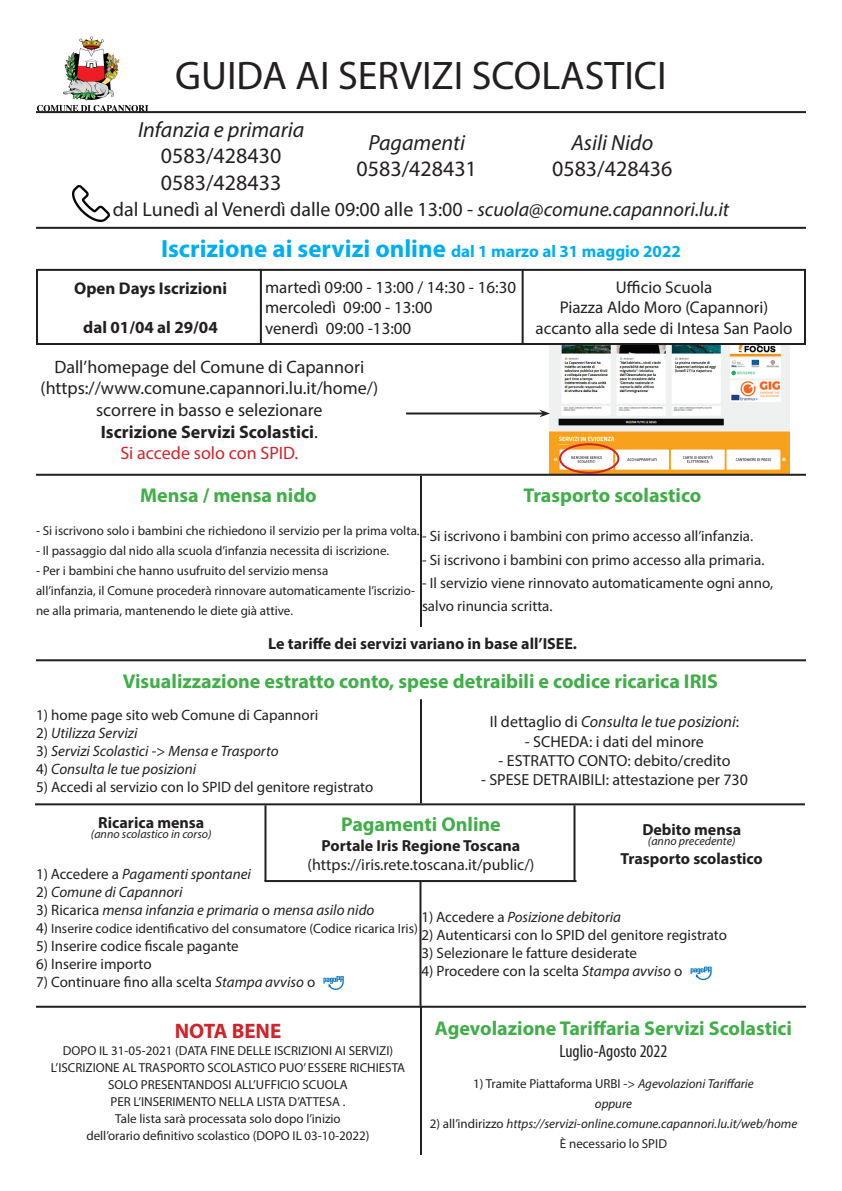
<style>
.page{position:relative;width:842px;height:1191px;background:#fff}
.page>*{position:absolute;margin:0;border:0;box-sizing:border-box;transform-origin:0 0}
.t1{font:40px "Myriad Pro";color:#231f20}
.t2{font:700 25px "Myriad Pro";color:#00aeef}
.t3{font:22px/26.4px "Myriad Pro";color:#231f20}
.t4{font:italic 22px "Myriad Pro";color:#231f20}
.t5{font:700 21px "Myriad Pro";color:#d1232a}
.t6{font:700 20px "Myriad Pro";color:#40ae49}
.t7{font:20px "Myriad Pro";color:#231f20}
.t8{font:18px/21.6px "Myriad Pro";color:#231f20;text-align:center}
.t9{font:condensed 18px "Myriad Pro";color:#231f20}
.t10{font:17px/20.4px "Myriad Pro";color:#231f20}
.t11{font:700 17px "Myriad Pro";color:#231f20}
.t12{font:16px "Myriad Pro";color:#231f20}
.t13{font:700 16px "Myriad Pro";color:#231f20}
.t14{font:italic 16px "Myriad Pro";color:#231f20}
.t15{font:15px/23px "Myriad Pro";color:#231f20}
.t16{font:italic 15px "Myriad Pro";color:#231f20}
.t17{font:13.5px "Myriad Pro";color:#231f20}
.t18{font:13px/17px "Myriad Pro";color:#231f20;text-align:center}
.t19{font:italic 13px/20px "Myriad Pro";color:#231f20;text-align:center}
.t20{font:italic 12px "Myriad Pro";color:#231f20}
.s1{font-style:italic}
.s2{font-size:17px}
.s3{font-weight:700}
.s4{color:#d1232a}
.s5{font-style:normal}
.s6{font-size:15px}
</style>
<div class="page">
<img style="left:37px;top:36px;width:112px;height:75px">
<img style="left:323px;top:975px;width:21px;height:15px">
<img style="left:690px;top:966px;width:22px;height:15px">
<img style="left:550px;top:345px;width:240px;height:129px">
<div style="left:559px;top:443px;width:60px;height:31px;border:2px solid #d1232a;border-radius:50%"></div>
<hr style="left:406px;top:412px;width:137px;height:2px;background:#231f20">
<svg style="left:539px;top:409px;width:11px;height:8px"></svg>
<img style="left:73px;top:186px;width:36px;height:36px">
<hr style="left:36px;top:227px;width:770px;height:2px;background:#231f20">
<hr style="left:36px;top:659px;width:770px;height:2px;background:#231f20">
<hr style="left:35px;top:803px;width:770px;height:2px;background:#231f20">
<hr style="left:36px;top:1005px;width:770px;height:2px;background:#231f20">
<hr style="left:36px;top:474px;width:770px;height:2px;background:#231f20">
<hr style="left:36px;top:111px;width:770px;height:2px;background:#231f20">
<hr style="left:420px;top:1005px;width:2px;height:150px;background:#231f20">
<hr style="left:420px;top:476px;width:2px;height:151px;background:#231f20">
<hr style="left:420px;top:699px;width:2px;height:104px;background:#231f20">
<div style="left:36px;top:269px;width:770px;height:76px;border:2px solid #231f20"></div>
<hr style="left:419px;top:881px;width:2px;height:124px;background:#231f20">
<hr style="left:260px;top:269px;width:2px;height:75px;background:#231f20">
<hr style="left:522px;top:269px;width:2px;height:76px;background:#231f20">
<hr style="left:264px;top:805px;width:2px;height:76px;background:#231f20">
<hr style="left:573px;top:805px;width:2px;height:76px;background:#231f20">
<hr style="left:264px;top:880px;width:312px;height:2px;background:#231f20">
<h1 class="t1" style="left:175px;top:50px;width:493px">GUIDA AI SERVIZI SCOLASTICI</h1>
<h3 class="t4" style="left:138px;top:116px;width:168px">Infanzia e primaria</h3>
<h3 class="t3" style="left:161px;top:142px;width:122px">0583/428430<br>0583/428433</h3>
<h3 class="t4" style="left:368px;top:129px;width:98px">Pagamenti</h3>
<h3 class="t3" style="left:356px;top:155px;width:122px">0583/428431</h3>
<h3 class="t4" style="left:571px;top:129px;width:83px">Asili Nido</h3>
<h3 class="t3" style="left:552px;top:155px;width:122px">0583/428436</h3>
<h3 class="t7" style="left:113px;top:197px;width:618px">dal Lunedì al Venerdì dalle 09:00 alle 13:00 - <span class="s1">scuola@comune.capannori.lu.it</span></h3>
<h2 class="t2" style="left:161px;top:233px;width:521px">Iscrizione ai servizi online <span class="s2">dal 1 marzo al 31 maggio 2022</span></h2>
<h3 class="t11" style="left:74px;top:277px;width:154px">Open Days Iscrizioni</h3>
<h3 class="t10" style="left:265px;top:277px;width:253px">martedì 09:00 - 13:00 / 14:30 - 16:30 mercoledì 09:00 - 13:00</h3>
<h3 class="t11" style="left:83px;top:316px;width:136px">dal 01/04 al 29/04</h3>
<h3 class="t10" style="left:265px;top:317px;width:148px">venerdì 09:00 -13:00</h3>
<h3 class="t8" style="left:41px;top:355px;width:339px">Dall’homepage del Comune di Capannori (https://www.comune.capannori.lu.it/home/) scorrere in basso e selezionare<br><span class="s3">Iscrizione Servizi Scolastici</span>.<br><span class="s4">Si accede solo con SPID.</span></h3>
<h3 class="t10" style="left:536px;top:277px;width:258px;text-align:center">Ufficio Scuola<br>Piazza Aldo Moro (Capannori) accanto alla sede di Intesa San Paolo</h3>
<h3 class="t6" style="left:140px;top:482px;width:178px">Mensa / mensa nido</h3>
<h3 class="t6" style="left:524px;top:482px;width:179px">Trasporto scolastico</h3>
<p class="t18" style="left:36px;top:522px;width:385px">- Si iscrivono solo i bambini che richiedono il servizio per la prima volta.</p>
<p class="t18" style="left:36px;top:542px;width:355px">- Il passaggio dal nido alla scuola d’infanzia necessita di iscrizione.</p>
<p class="t18" style="left:36px;top:560px;width:380px;line-height:20px;text-align:left">- Per i bambini che hanno usufruito del servizio mensa<br>all’infanzia, il Comune procederà rinnovare automaticamente l’iscrizio&shy;ne alla primaria, mantenendo le diete già attive.</p>
<p class="t15" style="left:422px;top:525px;width:333px">- Si iscrivono i bambini con primo accesso all’infanzia.</p>
<p class="t15" style="left:422px;top:548px;width:344px">- Si iscrivono i bambini con primo accesso alla primaria.</p>
<p class="t15" style="left:422px;top:571px;width:353px">- Il servizio viene rinnovato automaticamente ogni anno, salvo rinuncia scritta.</p>
<p class="t13" style="left:268px;top:633px;width:310px">Le tariffe dei servizi variano in base all’ISEE.</p>
<h3 class="t6" style="left:123px;top:668px;width:596px">Visualizzazione estratto conto, spese detraibili e codice ricarica IRIS</h3>
<p class="t15" style="left:36px;top:703px;width:284px">1) home page sito web Comune di Capannori</p>
<p class="t16" style="left:36px;top:723px;width:103px"><span class="s5">2)</span> Utilizza Servizi</p>
<p class="t16" style="left:36px;top:741px;width:244px"><span class="s5">3)</span> Servizi Scolastici <span class="s5">-&gt;</span> Mensa e Trasporto</p>
<p class="t16" style="left:36px;top:759px;width:162px"><span class="s5">4)</span> Consulta le tue posizioni</p>
<p class="t15" style="left:36px;top:775px;width:339px">5) Accedi al servizio con lo SPID del genitore registrato</p>
<p class="t14" style="left:490px;top:712px;width:251px"><span class="s5">Il dettaglio di</span> Consulta le tue posizioni<span class="s5">:</span></p>
<p class="t12" style="left:525px;top:731px;width:180px">- SCHEDA: i dati del minore</p>
<p class="t12" style="left:498px;top:750px;width:233px">- ESTRATTO CONTO: debito/credito</p>
<p class="t12" style="left:481px;top:770px;width:268px">- SPESE DETRAIBILI: attestazione per 730</p>
<p class="t13" style="left:98px;top:812px;width:108px">Ricarica mensa</p>
<p class="t20" style="left:91px;top:826px;width:122px">(anno scolastico in corso)</p>
<h3 class="t6" style="left:341px;top:811px;width:161px">Pagamenti Online</h3>
<p class="t13" style="left:322px;top:835px;width:200px">Portale Iris Regione Toscana</p>
<p class="t12" style="left:308px;top:854px;width:228px">(https://iris.rete.toscana.it/public/)</p>
<p class="t13" style="left:642px;top:819px;width:100px">Debito mensa</p>
<p class="t20" style="left:648px;top:833px;width:89px">(anno precedente)</p>
<p class="t13" style="left:621px;top:848px;width:144px">Trasporto scolastico</p>
<p class="t16" style="left:36px;top:864px;width:217px"><span class="s5">1) Accedere a</span> Pagamenti spontanei</p>
<p class="t16" style="left:36px;top:882px;width:148px"><span class="s5">2)</span> Comune di Capannori</p>
<p class="t16" style="left:36px;top:900px;width:340px"><span class="s5">3) Ricarica</span> mensa infanzia e primaria <span class="s5">o</span> mensa asilo nido</p>
<p class="t17" style="left:36px;top:920px;width:383px"><span class="s6">4)</span> Inserire codice identificativo del consumatore (Codice ricarica Iris)</p>
<p class="t15" style="left:36px;top:934px;width:204px">5) Inserire codice fiscale pagante</p>
<p class="t15" style="left:36px;top:952px;width:117px">6) Inserire importo</p>
<p class="t15" style="left:36px;top:970px;width:281px">7) Continuare fino alla scelta <span class="s1">Stampa avviso</span> o</p>
<p class="t16" style="left:421px;top:907px;width:201px"><span class="s5">1) Accedere a</span> Posizione debitoria</p>
<p class="t15" style="left:421px;top:923px;width:307px">2) Autenticarsi con lo SPID del genitore registrato</p>
<p class="t15" style="left:421px;top:941px;width:217px">3) Selezionare le fatture desiderate</p>
<p class="t15" style="left:421px;top:959px;width:262px">4) Procedere con la scelta <span class="s1">Stampa avviso</span> o</p>
<h3 class="t5" style="left:175px;top:1017px;width:108px">NOTA BENE</h3>
<p class="t18" style="left:51px;top:1042px;width:356px">DOPO IL 31-05-2021 (DATA FINE DELLE ISCRIZIONI AI SERVIZI)<br>L’ISCRIZIONE AL TRASPORTO SCOLASTICO PUO’ ESSERE RICHIESTA SOLO PRESENTANDOSI ALL’UFFICIO SCUOLA<br>PER L’INSERIMENTO NELLA LISTA D’ATTESA .<br>Tale lista sarà processata solo dopo l’inizio<br>dell’orario definitivo scolastico (DOPO IL 03-10-2022)</p>
<h3 class="t6" style="left:435px;top:1015px;width:359px">Agevolazione Tariffaria Servizi Scolastici</h3>
<h3 class="t9" style="left:559px;top:1040px;width:109px">Luglio-Agosto 2022</h3>
<p class="t19" style="left:473px;top:1073px;width:282px"><span class="s5">1) Tramite Piattaforma URBI -&gt;</span> Agevolazioni Tariffarie oppure</p>
<p class="t19" style="left:430px;top:1113px;width:369px"><span class="s5">2) all’indirizzo</span> https://servizi-online.comune.capannori.lu.it/web/home<br><span class="s5">È necessario lo SPID</span></p>
</div>
